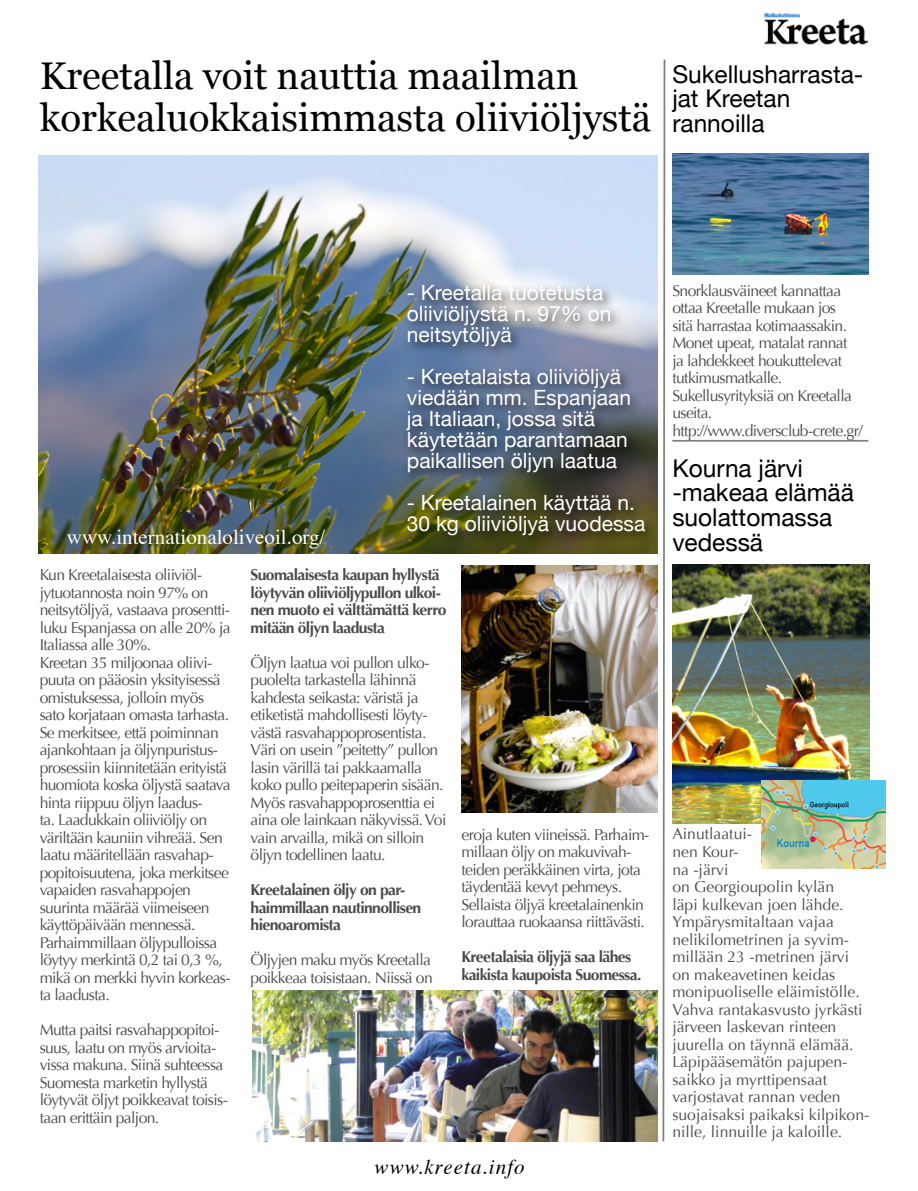
<style>
.page{position:relative;width:918px;height:1191px;background:#fff}
.page>*{position:absolute;margin:0;border:0;box-sizing:border-box;transform-origin:0 0}
.t1{font:38.5px/42px "Georgia";color:#000}
.t2{font:24.5px/24.5px "Helvetica Neue";color:#000}
.t3{font:21px/21px "Helvetica Neue";color:#fff}
.t4{font:21px "Times";color:#fff}
.t5{font:italic 21px "Times";letter-spacing:.05em;color:#000}
.t6{font:15.75px/17.5px "Optima";letter-spacing:-.04em;color:#4a4a4a}
.t7{font:15.75px/17.5px "Optima";color:#4a4a4a}
.t8{font:700 15.75px/17.5px "Optima";letter-spacing:-.04em;color:#4a4a4a}
</style>
<div class="page">
<img style="left:672px;top:154px;width:197px;height:120px">
<hr style="left:672px;top:440px;width:196px;height:1px;background:#000">
<img style="left:672px;top:564px;width:197px;height:259px">
<img style="left:761px;top:780px;width:124px;height:88px">
<img style="left:38px;top:155px;width:619px;height:399px">
<div style="left:401px;top:280px;width:255px;height:268px;background:#000;opacity:.8"></div>
<img style="left:461px;top:566px;width:196px;height:246px">
<img style="left:252px;top:990px;width:405px;height:151px">
<svg style="left:662px;top:59px;width:4px;height:1083px"></svg>
<img style="left:764px;top:12px;width:103px;height:33px">
<h1 class="t1" style="left:40px;top:54px;width:613px">Kreetalla voit nauttia maailman korkealuokkaisimmasta oliiviöljystä</h1>
<h2 class="t2" style="left:672px;top:62px;width:193px">Sukellusharrasta&shy;jat Kreetan rannoilla</h2>
<h3 class="t3" style="left:407px;top:282px;width:206px">- Kreetalla tuotetusta oliiviöljystä n. 97% on neitsytöljyä</h3>
<h3 class="t3" style="left:407px;top:366px;width:226px">- Kreetalaista oliiviöljyä viedään mm. Espanjaan ja Italiaan, jossa sitä käytetään parantamaan paikallisen öljyn laatua</h3>
<h3 class="t3" style="left:407px;top:492px;width:240px">- Kreetalainen käyttää n.<br>30 kg oliiviöljyä vuodessa</h3>
<p class="t8" style="left:251px;top:566px;width:197px">Suomalaisesta kaupan hyllystä löytyvän oliiviöljypullon ulkoi&shy;nen muoto ei välttämättä kerro mitään öljyn laadusta</p>
<p class="t6" style="left:251px;top:654px;width:197px">Öljyn laatua voi pullon ulko&shy;puolelta tarkastella lähinnä kahdesta seikasta: väristä ja etiketistä mahdollisesti löyty&shy;västä rasvahappoprosentista.<br>Väri on usein ”peitetty” pullon lasin värillä tai pakkaamalla koko pullo peitepaperin sisään.<br>Myös rasvahappoprosenttia ei aina ole lainkaan näkyvissä. Voi vain arvailla, mikä on silloin öljyn todellinen laatu.</p>
<p class="t8" style="left:251px;top:881px;width:172px">Kreetalainen öljy on par&shy;haimmillaan nautinnollisen hienoaromista</p>
<p class="t6" style="left:251px;top:951px;width:184px">Öljyjen maku myös Kreetalla poikkeaa toisistaan. Niissä on</p>
<h3 class="t4" style="left:67px;top:517px;width:260px">www.internationaloliveoil.org/</h3>
<p class="t6" style="left:40px;top:566px;width:192px">Kun Kreetalaisesta oliiviöl&shy;jytuotannosta noin 97% on neitsytöljyä, vastaava prosentti&shy;luku Espanjassa on alle 20% ja<br>Italiassa alle 30%.<br>Kreetan 35 miljoonaa oliivi&shy;puuta on pääosin yksityisessä omistuksessa, jolloin myös sato korjataan omasta tarhasta.<br>Se merkitsee, että poiminnan ajankohtaan ja öljynpuristus&shy;prosessiin kiinnitetään erityistä huomiota koska öljystä saatava hinta riippuu öljyn laadus-<br>ta. Laadukkain oliiviöljy on väriltään kauniin vihreää. Sen laatu määritellään rasvahap&shy;popitoisuutena, joka merkitsee vapaiden rasvahappojen suurinta määrää viimeiseen käyttöpäivään mennessä.<br>Parhaimmillaan öljypulloissa löytyy merkintä 0,2 tai 0,3 %, mikä on merkki hyvin korkeas&shy;ta laadusta.</p>
<p class="t6" style="left:40px;top:1021px;width:190px">Mutta paitsi rasvahappopitoi&shy;suus, laatu on myös arvioita&shy;vissa makuna. Siinä suhteessa<br>Suomesta marketin hyllystä löytyvät öljyt poikkeavat toisis&shy;taan erittäin paljon.</p>
<p class="t6" style="left:461px;top:826px;width:189px">eroja kuten viineissä. Parhaim&shy;millaan öljy on makuvivah&shy;teiden peräkkäinen virta, jota täydentää kevyt pehmeys.<br>Sellaista öljyä kreetalainenkin lorauttaa ruokaansa riittävästi.</p>
<p class="t8" style="left:461px;top:948px;width:181px">Kreetalaisia öljyjä saa lähes kaikista kaupoista Suomessa.</p>
<h3 class="t5" style="left:375px;top:1148px;width:152px">www.kreeta.info</h3>
<p class="t6" style="left:672px;top:282px;width:192px">Snorklausväineet kannattaa ottaa Kreetalle mukaan jos<br>sitä harrastaa kotimaassakin.<br>Monet upeat, matalat rannat ja lahdekkeet houkuttelevat tutkimusmatkalle.<br>Sukellusyrityksiä on Kreetalla useita. http://www.diversclub-crete.gr/</p>
<h2 class="t2" style="left:672px;top:456px;width:183px">Kourna järvi -makeaa elämää suolattomassa vedessä</h2>
<p class="t7" style="left:672px;top:825px;width:198px">Ainutlaatui-<br>nen Kour-<br>na -järvi<br>on Georgioupolin kylän<br>läpi kulkevan joen lähde.<br>Ympärysmitaltaan vajaa nelikilometrinen ja syvim&shy;millään 23 -metrinen järvi on makeavetinen keidas monipuoliselle eläimistölle.<br>Vahva rantakasvusto jyrkästi järveen laskevan rinteen juurella on täynnä elämää.<br>Läpipääsemätön pajupen&shy;saikko ja myrttipensaat varjostavat rannan veden suojaisaksi paikaksi kilpikon&shy;nille, linnuille ja kaloille.</p>
</div>
